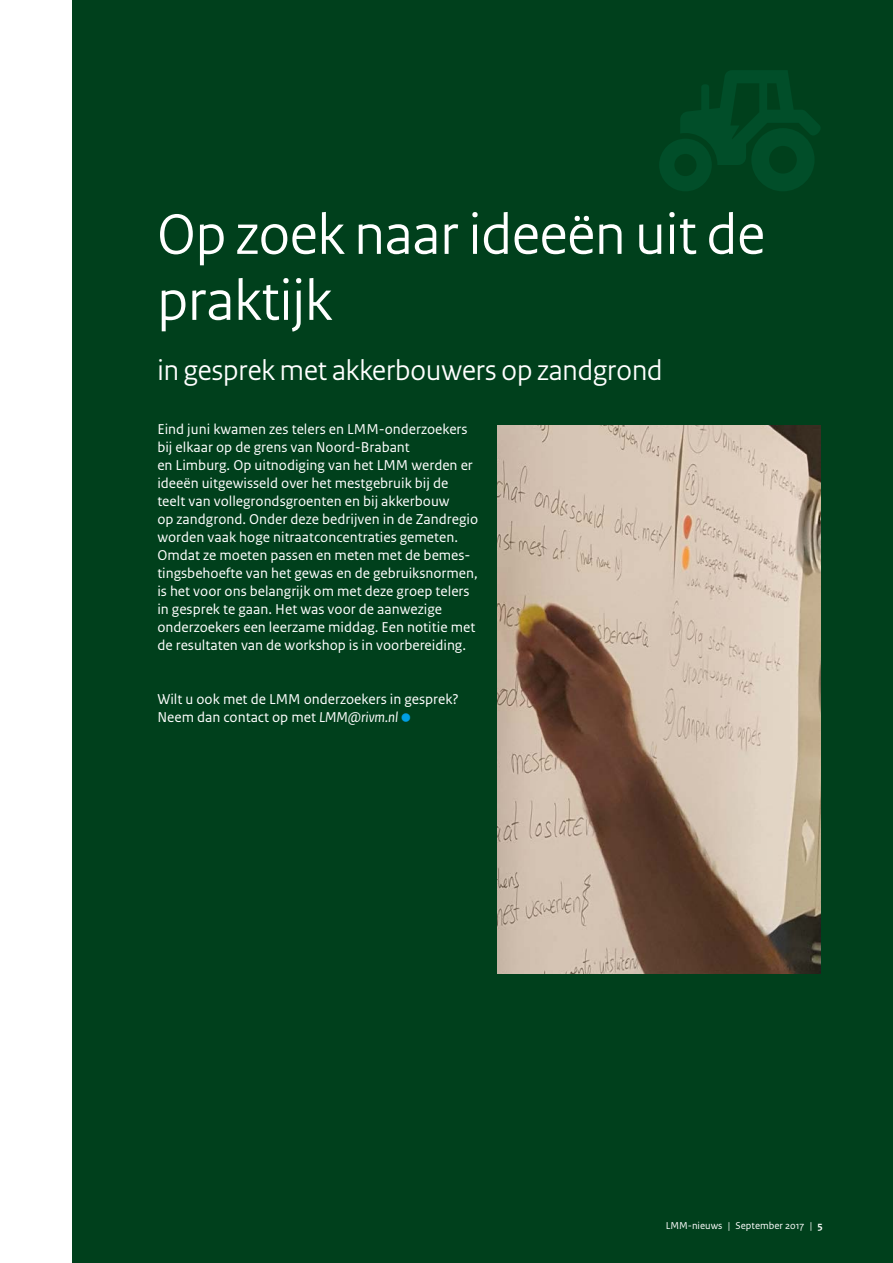
<style>
.page{position:relative;width:893px;height:1263px;background:#fff}
.page>*{position:absolute;margin:0;border:0;box-sizing:border-box;transform-origin:0 0}
._01_RO_Titel{font:60px/66px "Rijksoverheid Sans Heading";color:#fff}
._04_RO_Paragraafkop{font:30px "Rijksoverheid Sans Heading";color:#fff}
._10_RO_Broodtekst_Sa{font:15px/18px "Rijksoverheid Sans Text";color:#fff}
.t1{font:10.5px "Rijksoverheid Sans Text";color:#fff}
.s1{font-style:italic}
.s2{font-weight:700}
</style>
<div class="page">
<div style="left:72px;top:0;width:821px;height:1263px;background:#00401c"></div>
<svg style="left:659px;top:70px;width:161px;height:121px"></svg>
<img style="left:497px;top:425px;width:324px;height:549px">
<h1 class="_01_RO_Titel" style="left:157px;top:202px;width:609px">Op zoek naar ideeën uit de praktijk</h1>
<p class="_04_RO_Paragraafkop" style="left:157px;top:353px;width:507px">in gesprek met akkerbouwers op zandgrond</p>
<p class="_10_RO_Broodtekst_Sa" style="left:157px;top:420px;width:322px">Eind juni kwamen zes telers en LMM-onderzoekers bij elkaar op de grens van Noord-Brabant<br>en Limburg. Op uitnodiging van het LMM werden er ideeën uitgewisseld over het mestgebruik bij de teelt van vollegrondsgroenten en bij akkerbouw<br>op zandgrond. Onder deze bedrijven in de Zandregio worden vaak hoge nitraatconcentraties gemeten.<br>Omdat ze moeten passen en meten met de bemes&shy;tingsbehoefte van het gewas en de gebruiksnormen, is het voor ons belangrijk om met deze groep telers in gesprek te gaan. Het was voor de aanwezige onderzoekers een leerzame middag. Een notitie met de resultaten van de workshop is in voorbereiding.</p>
<p class="_10_RO_Broodtekst_Sa" style="left:157px;top:690px;width:303px">Wilt u ook met de LMM onderzoekers in gesprek?<br>Neem dan contact op met <span class="s1">LMM@rivm.nl</span></p>
<p class="t1" style="left:666px;top:1219px;width:158px">LMM-nieuws | September 2017 | <span class="s2">5</span></p>
</div>
